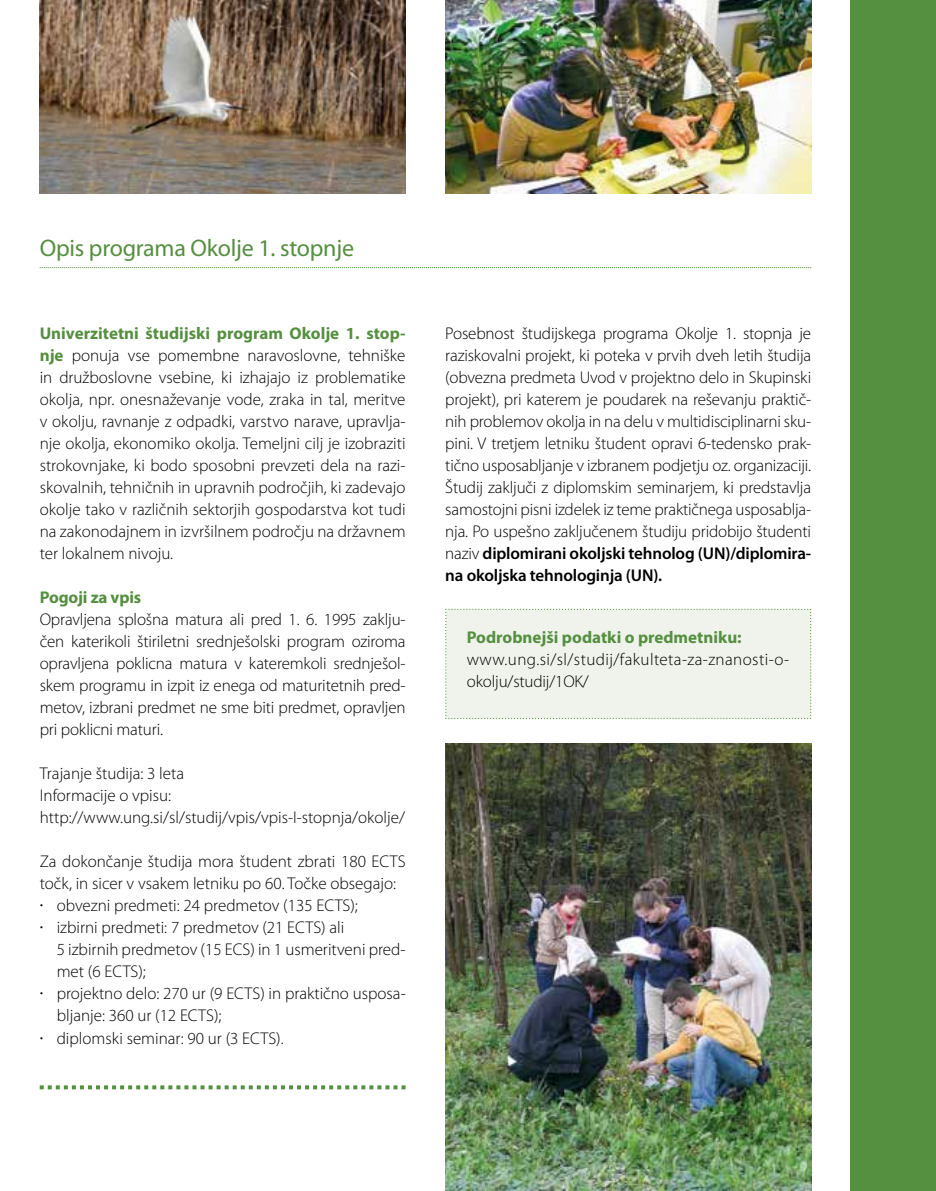
<style>
.page{position:relative;width:936px;height:1191px;background:#fff}
.page>*{position:absolute;margin:0;border:0;box-sizing:border-box;transform-origin:0 0}
.t1{font:24px "Myriad Pro";letter-spacing:-.01em;color:#558f40}
.t2{font:300 17px/22px "Myriad Pro";color:#000;text-align:justify}
.t3{font:300 17px/22px "Myriad Pro";letter-spacing:.025em;color:#000}
.t4{font:700 17px "Myriad Pro";color:#558f40}
.s1{font-weight:700;color:#558f40}
.s2{font-weight:400}
.s3{font-weight:600}
</style>
<div class="page">
<div style="left:850px;top:0;width:85px;height:1191px;background:#558f40"></div>
<img style="left:40px;top:0;width:365px;height:194px">
<img style="left:445px;top:0;width:366px;height:194px">
<img style="left:445px;top:744px;width:366px;height:447px">
<svg style="left:40px;top:267px;width:771px;height:1px"></svg>
<div style="left:445px;top:608px;width:366px;height:111px;background:#f0f3eb"></div>
<svg style="left:40px;top:1085px;width:365px;height:4px"></svg>
<h1 class="t1" style="left:40px;top:233px;width:316px">Opis programa Okolje 1. stopnje</h1>
<p class="t2" style="left:40px;top:322px;width:367px"><span class="s1">Univerzitetni študijski program Okolje 1. stop&shy;nje</span> ponuja vse pomembne naravoslovne, tehniške in družboslovne vsebine, ki izhajajo iz problematike okolja, npr. onesnaževanje vode, zraka in tal, meritve v okolju, ravnanje z odpadki, varstvo narave, upravlja&shy;nje okolja, ekonomiko okolja. Temeljni cilj je izobraziti strokovnjake, ki bodo sposobni prevzeti dela na razi&shy;skovalnih, tehničnih in upravnih področjih, ki zadevajo okolje tako v različnih sektorjih gospodarstva kot tudi na zakonodajnem in izvršilnem področju na državnem ter lokalnem nivoju.</p>
<p class="t4" style="left:40px;top:586px;width:103px">Pogoji za vpis</p>
<p class="t2" style="left:40px;top:608px;width:367px">Opravljena splošna matura ali pred 1. 6. 1995 zaklju&shy;čen katerikoli štiriletni srednješolski program oziroma opravljena poklicna matura v kateremkoli srednješol&shy;skem programu in izpit iz enega od maturitetnih pred&shy;metov, izbrani predmet ne sme biti predmet, opravljen pri poklicni maturi.</p>
<p class="t2" style="left:40px;top:762px;width:367px;text-align:left">Trajanje študija: 3 leta<br>Informacije o vpisu: http://www.ung.si/sl/studij/vpis/vpis-I-stopnja/okolje/</p>
<p class="t2" style="left:40px;top:850px;width:367px;text-align:left">Za dokončanje študija mora študent zbrati 180 ECTS točk, in sicer v vsakem letniku po 60. Točke obsegajo:<br><span class="s2">·</span> obvezni predmeti: 24 predmetov (135 ECTS);<br><span class="s2">·</span> izbirni predmeti: 7 predmetov (21 ECTS) ali</p>
<p class="t2" style="left:57px;top:938px;width:350px">5 izbirnih predmetov (15 ECS) in 1 usmeritveni pred-</p>
<p class="t2" style="left:57px;top:960px;width:91px">met (6 ECTS);</p>
<p class="t2" style="left:40px;top:982px;width:367px"><span class="s2">·</span> projektno delo: 270 ur (9 ECTS) in praktično usposa-</p>
<p class="t2" style="left:57px;top:1004px;width:166px">bljanje: 360 ur (12 ECTS);</p>
<p class="t2" style="left:40px;top:1026px;width:245px"><span class="s2">·</span> diplomski seminar: 90 ur (3 ECTS).</p>
<p class="t2" style="left:445px;top:322px;width:367px">Posebnost študijskega programa Okolje 1. stopnja je raziskovalni projekt, ki poteka v prvih dveh letih študija (obvezna predmeta Uvod v projektno delo in Skupinski projekt), pri katerem je poudarek na reševanju praktič&shy;nih problemov okolja in na delu v multidisciplinarni sku&shy;pini. V tretjem letniku študent opravi 6-tedensko prak&shy;tično usposabljanje v izbranem podjetju oz. organizaciji.<br>Študij zaključi z diplomskim seminarjem, ki predstavlja samostojni pisni izdelek iz teme praktičnega usposablja&shy;nja. Po uspešno zaključenem študiju pridobijo študenti naziv <span class="s3">diplomirani okoljski tehnolog (UN)/diplomira&shy;na okoljska tehnologinja (UN).</span></p>
<p class="t4" style="left:467px;top:626px;width:276px">Podrobnejši podatki o predmetniku:</p>
<p class="t3" style="left:467px;top:648px;width:324px">www.ung.si/sl/studij/fakulteta-za-znanosti-o&shy;okolju/studij/1OK/</p>
</div>
